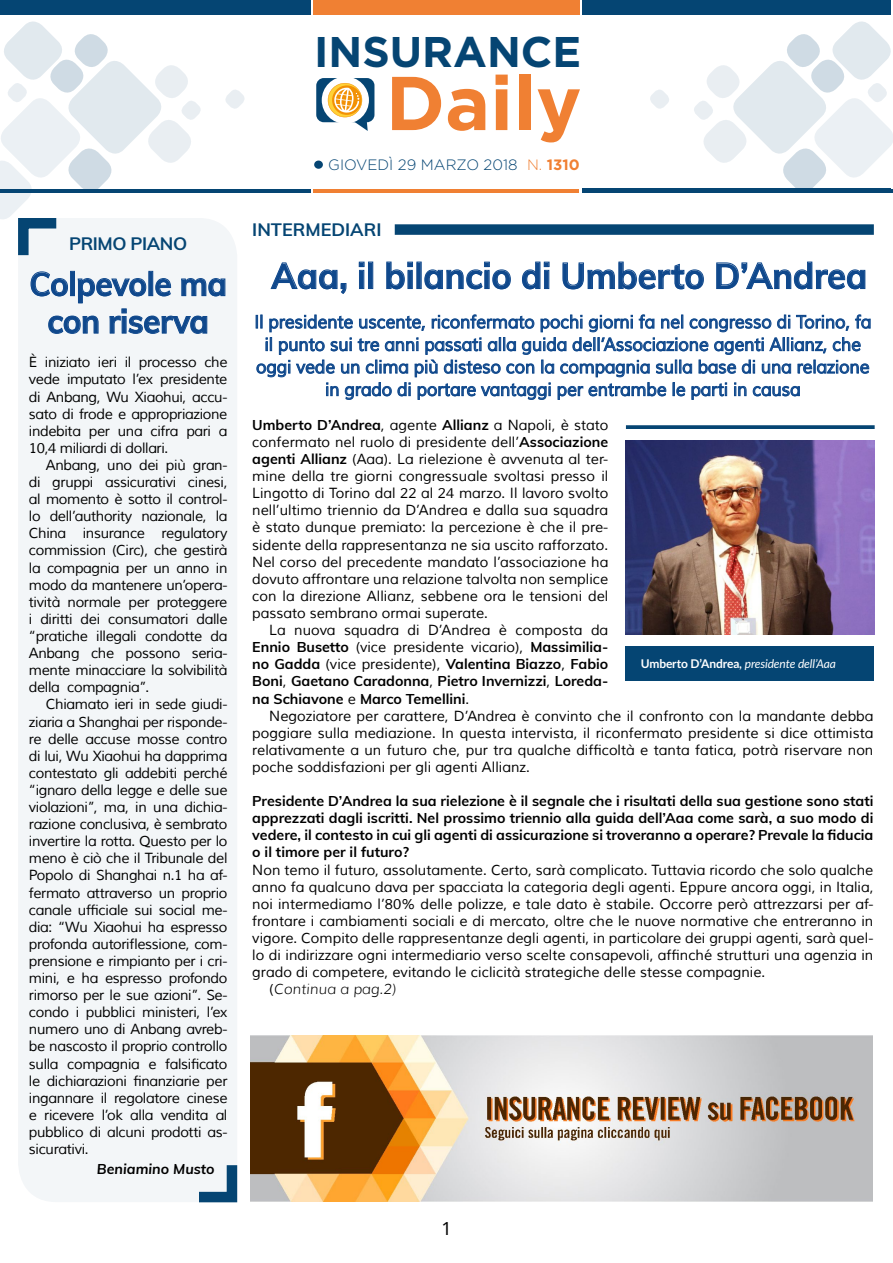
<style>
.page{position:relative;width:893px;height:1263px;background:#fff}
.page>*{position:absolute;margin:0;border:0;box-sizing:border-box;transform-origin:0 0}
.t1{font:700 76.05px "Gotham";color:#f08033}
.t2{font:700 42.9px "Gotham";color:#054573}
.t3{font:700 36px "Muli";color:#0f488c;scale:.95 1}
.t4{font:700 33px/37.5px "Muli";letter-spacing:-.01em;color:#0f488c;text-align:center;scale:.95 1}
.t5{font:18px/22.5px "Muli";color:#0f488c;text-align:center;scale:.95 1}
.t6{font:700 18px "Muli";color:#054573}
.t7{font:700 18px "Muli";letter-spacing:-.025em;color:#054573}
.t8{font:18px "Noto Sans";color:#000}
.t9{font:300 15px "Gotham";color:#054573}
.t10{font:14.25px/17.1px "Muli";color:#000;text-align:justify}
.t11{font:700 14.25px/17.1px "Muli";color:#000;text-align:justify}
.t12{font:italic 300 14.25px "Muli";letter-spacing:.01em;color:#000}
.t13{font:italic 700 14.25px "Muli";color:#000}
.t14{font:italic 12px "Lato";letter-spacing:-.01em;color:#fff}
.s1{color:#f08033}
.s2{font-weight:700;color:#f08033}
.s3{font-weight:700}
.s4{font-weight:400}
.s5{font-weight:400;font-style:normal}
.s6{font-weight:700;font-style:normal}
</style>
<div class="page">
<div style="left:0;top:0;width:310px;height:15px;background:#054573"></div>
<div style="left:583px;top:0;width:308px;height:14px;background:#054573"></div>
<div style="left:313px;top:0;width:267px;height:15px;background:#f08033"></div>
<hr style="left:0;top:189px;width:310px;height:3px;background:#054573">
<hr style="left:583px;top:188px;width:308px;height:4px;background:#054573">
<hr style="left:314px;top:189px;width:265px;height:3px;background:#f08033">
<div style="left:316px;top:78px;width:58px;height:44px;background:#054573;border-radius:8px"></div>
<div style="left:322px;top:77px;width:47px;height:47px;background:#fff;border-radius:50%"></div>
<svg style="left:328px;top:83px;width:40px;height:48px"></svg>
<div style="left:314px;top:161px;width:9px;height:8px;background:#054573;border-radius:50%"></div>
<svg style="left:650px;top:90px;width:19px;height:19px"></svg>
<svg style="left:691px;top:14px;width:202px;height:179px"></svg>
<div style="left:18px;top:218px;width:219px;height:984px;background:#f3f6f8;border-radius:38px"></div>
<svg style="left:199px;top:1165px;width:39px;height:38px"></svg>
<svg style="left:0;top:21px;width:247px;height:282px"></svg>
<svg style="left:48px;top:315px;width:51px;height:19px"></svg>
<svg style="left:109px;top:309px;width:99px;height:25px"></svg>
<img style="left:251px;top:1035px;width:622px;height:166px">
<svg style="left:270px;top:262px;width:77px;height:32px"></svg>
<div style="left:359px;top:270px;width:5px;height:19px;border:1px solid #0f488c"></div>
<svg style="left:359px;top:262px;width:5px;height:5px"></svg>
<div style="left:368px;top:262px;width:5px;height:27px;border:1px solid #0f488c"></div>
<svg style="left:386px;top:261px;width:27px;height:29px"></svg>
<svg style="left:424px;top:262px;width:87px;height:28px"></svg>
<svg style="left:522px;top:261px;width:27px;height:29px"></svg>
<svg style="left:562px;top:261px;width:142px;height:29px"></svg>
<svg style="left:716px;top:261px;width:150px;height:29px"></svg>
<svg style="left:256px;top:314px;width:615px;height:86px"></svg>
<div style="left:395px;top:224px;width:479px;height:11px;background:#054573"></div>
<img style="left:626px;top:440px;width:248px;height:195px">
<svg style="left:626px;top:425px;width:249px;height:4px"></svg>
<div style="left:625px;top:646px;width:249px;height:34px;background:#054573"></div>
<p class="t7" style="left:69px;top:230px;width:119px">PRIMO PIANO</p>
<h3 class="t4" style="left:29px;top:263px;width:210px">Colpevole ma con riserva</h3>
<p class="t10" style="left:29px;top:354px;width:200px">È iniziato ieri il processo che vede imputato l’ex presidente di Anbang, Wu Xiaohui, accu&shy;sato di frode e appropriazione indebita per una cifra pari a 10,4 miliardi di dollari.</p>
<p class="t10" style="left:29px;top:457px;width:200px;text-indent:17px">Anbang, uno dei più gran&shy;di gruppi assicurativi cinesi, al momento è sotto il control&shy;lo dell’authority nazionale, la China insurance regulatory commission (Circ), che gestirà la compagnia per un anno in modo da mantenere un’opera&shy;tività normale per proteggere i diritti dei consumatori dalle “pratiche illegali condotte da Anbang che possono seria&shy;mente minacciare la solvibilità della compagnia”.</p>
<p class="t10" style="left:29px;top:696px;width:200px;text-indent:17px">Chiamato ieri in sede giudi&shy;ziaria a Shanghai per risponde&shy;re delle accuse mosse contro di lui, Wu Xiaohui ha dapprima contestato gli addebiti perché “ignaro della legge e delle sue violazioni”, ma, in una dichia&shy;razione conclusiva, è sembrato invertire la rotta. Questo per lo meno è ciò che il Tribunale del Popolo di Shanghai n.1 ha af&shy;fermato attraverso un proprio canale ufficiale sui social me&shy;dia: “Wu Xiaohui ha espresso profonda autoriflessione, com&shy;prensione e rimpianto per i cri&shy;mini, e ha espresso profondo rimorso per le sue azioni”. Se&shy;condo i pubblici ministeri, l’ex numero uno di Anbang avreb&shy;be nascosto il proprio controllo sulla compagnia e falsificato le dichiarazioni finanziarie per ingannare il regolatore cinese e ricevere l’ok alla vendita al pubblico di alcuni prodotti as&shy;sicurativi.</p>
<p class="t13" style="left:97px;top:1159px;width:119px">Beniamino Musto</p>
<h2 class="t2" style="left:314px;top:27px;width:269px">INSURANCE</h2>
<h1 class="t1" style="left:386px;top:59px;width:197px">Daily</h1>
<p class="t9" style="left:328px;top:157px;width:253px">GIOVEDÌ 29 MARZO 2018 <span class="s1">N.</span> <span class="s2">1310</span></p>
<p class="t6" style="left:252px;top:216px;width:131px">INTERMEDIARI</p>
<h3 class="t3" style="left:271px;top:249px;width:629px">Aaa, il bilancio di Umberto D’Andrea</h3>
<p class="t5" style="left:254px;top:311px;width:651px">Il presidente uscente, riconfermato pochi giorni fa nel congresso di Torino, fa il punto sui tre anni passati alla guida dell’Associazione agenti Allianz, che oggi vede un clima più disteso con la compagnia sulla base di una relazione in grado di portare vantaggi per entrambe le parti in causa</p>
<p class="t10" style="left:252px;top:417px;width:358px"><span class="s3">Umberto D’Andrea</span>, agente <span class="s3">Allianz</span> a Napoli, è stato confermato nel ruolo di presidente dell’<span class="s3">Associazione agenti Allianz</span> (Aaa). La rielezione è avvenuta al ter&shy;mine della tre giorni congressuale svoltasi presso il Lingotto di Torino dal 22 al 24 marzo. Il lavoro svolto nell’ultimo triennio da D’Andrea e dalla sua squadra è stato dunque premiato: la percezione è che il pre&shy;sidente della rappresentanza ne sia uscito rafforzato.<br>Nel corso del precedente mandato l’associazione ha dovuto affrontare una relazione talvolta non semplice con la direzione Allianz, sebbene ora le tensioni del passato sembrano ormai superate.</p>
<p class="t11" style="left:252px;top:621px;width:358px;text-indent:17px"><span class="s4">La nuova squadra di D’Andrea è composta da </span>Ennio Busetto <span class="s4">(vice presidente vicario),</span> Massimilia&shy;no Gadda <span class="s4">(vice presidente),</span> Valentina Biazzo<span class="s4">,</span> Fabio Boni<span class="s4">,</span> Gaetano Caradonna<span class="s4">,</span> Pietro Invernizzi<span class="s4">,</span> Loreda&shy;na Schiavone <span class="s4">e</span> Marco Temellini<span class="s4">.</span></p>
<p class="t10" style="left:252px;top:707px;width:623px;text-indent:17px">Negoziatore per carattere, D’Andrea è convinto che il confronto con la mandante debba poggiare sulla mediazione. In questa intervista, il riconfermato presidente si dice ottimista relativamente a un futuro che, pur tra qualche difficoltà e tanta fatica, potrà riservare non poche soddisfazioni per gli agenti Allianz.</p>
<p class="t11" style="left:252px;top:792px;width:623px">Presidente D’Andrea la sua rielezione è il segnale che i risultati della sua gestione sono stati apprezzati dagli iscritti. Nel prossimo triennio alla guida dell’Aaa come sarà, a suo modo di vedere, il contesto in cui gli agenti di assicurazione si troveranno a operare? Prevale la fiducia o il timore per il futuro?</p>
<p class="t10" style="left:252px;top:861px;width:623px">Non temo il futuro, assolutamente. Certo, sarà complicato. Tuttavia ricordo che solo qualche</p>
<p class="t10" style="left:252px;top:878px;width:623px">anno fa qualcuno dava per spacciata la categoria degli agenti. Eppure ancora oggi, in Italia,</p>
<p class="t10" style="left:252px;top:895px;width:623px">noi intermediamo l’80% delle polizze, e tale dato è stabile. Occorre però attrezzarsi per af-</p>
<p class="t10" style="left:252px;top:913px;width:623px">frontare i cambiamenti sociali e di mercato, oltre che le nuove normative che entreranno in</p>
<p class="t10" style="left:252px;top:930px;width:623px">vigore. Compito delle rappresentanze degli agenti, in particolare dei gruppi agenti, sarà quel-</p>
<p class="t10" style="left:252px;top:947px;width:623px">lo di indirizzare ogni intermediario verso scelte consapevoli, affinché strutturi una agenzia in</p>
<p class="t10" style="left:252px;top:964px;width:514px">grado di competere, evitando le ciclicità strategiche delle stesse compagnie.</p>
<p class="t12" style="left:269px;top:980px;width:128px"><span class="s5">(</span>Continua a pag.2)</p>
<p class="t14" style="left:641px;top:655px;width:197px"><span class="s6">Umberto D’Andrea,</span> presidente dell’Aaa</p>
<p class="t8" style="left:441px;top:1216px;width:12px">1</p>
</div>
